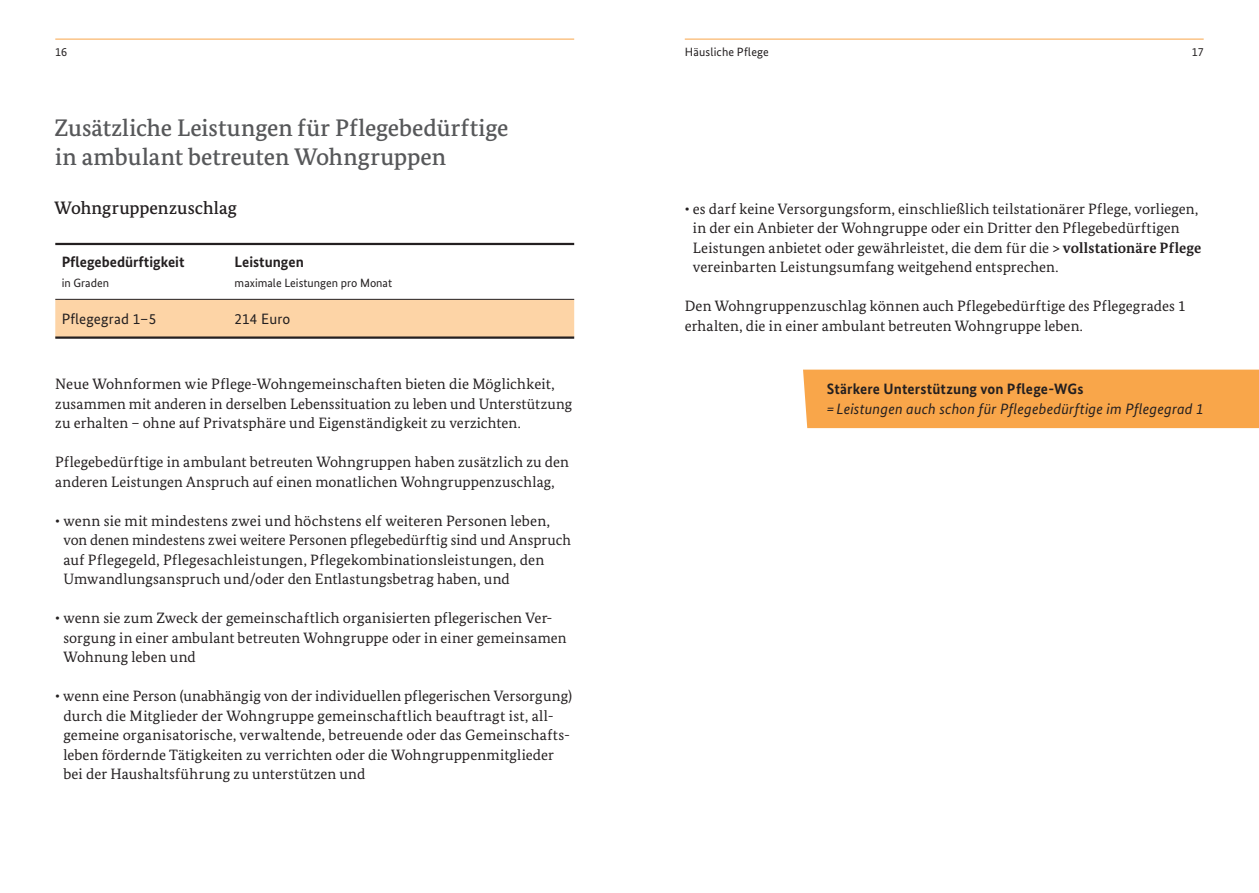
<style>
.page{position:relative;width:1259px;height:893px;background:#fff}
.page>*{position:absolute;margin:0;border:0;box-sizing:border-box;transform-origin:0 0}
.t1{font:500 24px/29.2px "Bundes Serif";color:#57585a}
.t2{font:500 18px "Bundes Serif";color:#231f20}
.t3{font:15px/19.5px "Bundes Serif";letter-spacing:.005em;color:#231f20}
.t4{font:700 15px "Bundes Sans";color:#231f20}
.t5{font:italic 15px "Bundes Sans";letter-spacing:.015em;color:#231f20}
.t6{font:15px "Bundes Sans";letter-spacing:.01em;color:#231f20}
.t7{font:12px "Bundes Sans";color:#231f20}
.s1{font-weight:700}
</style>
<div class="page">
<hr style="left:55px;top:39px;width:519px;height:1px;background:#f9a64a">
<hr style="left:685px;top:39px;width:518px;height:1px;background:#f9a64a">
<div style="left:55px;top:300px;width:519px;height:36px;background:#fdd4a6"></div>
<hr style="left:55px;top:243px;width:173px;height:2px;background:#231f20">
<hr style="left:228px;top:243px;width:346px;height:2px;background:#231f20">
<hr style="left:55px;top:299px;width:173px;height:1px;background:#231f20">
<hr style="left:228px;top:299px;width:346px;height:1px;background:#231f20">
<hr style="left:55px;top:336px;width:173px;height:3px;background:#231f20">
<hr style="left:228px;top:336px;width:346px;height:3px;background:#231f20">
<div style="left:803px;top:370px;width:456px;height:58px;background:#f9a64a"></div>
<p class="t7" style="left:55px;top:48px;width:13px">16</p>
<p class="t7" style="left:685px;top:48px;width:86px">Häusliche Pflege</p>
<p class="t7" style="left:1191px;top:48px;width:13px">17</p>
<h1 class="t1" style="left:55px;top:114px;width:455px">Zusätzliche Leistungen für Pflegebedürftige in ambulant betreuten Wohngruppen</h1>
<p class="t2" style="left:55px;top:201px;width:184px">Wohngruppenzuschlag</p>
<p class="t4" style="left:62px;top:256px;width:124px">Pflege bedürftigkeit</p>
<p class="t7" style="left:62px;top:278px;width:49px">in Graden</p>
<p class="t4" style="left:235px;top:256px;width:71px">Leistungen</p>
<p class="t7" style="left:235px;top:278px;width:159px">maximale Leistungen pro Monat</p>
<p class="t6" style="left:62px;top:314px;width:96px">Pflegegrad 1–5</p>
<p class="t6" style="left:235px;top:314px;width:57px">214 Euro</p>
<p class="t3" style="left:55px;top:375px;width:518px">Neue Wohnformen wie Pflege-Wohngemeinschaften bieten die Möglichkeit, zusammen mit anderen in derselben Lebenssituation zu leben und Unterstützung zu erhalten – ohne auf Privatsphäre und Eigenständigkeit zu verzichten.</p>
<p class="t3" style="left:55px;top:453px;width:515px">Pflegebedürftige in ambulant betreuten Wohngruppen haben zusätzlich zu den anderen Leistungen Anspruch auf einen monatlichen Wohngruppenzuschlag,</p>
<p class="t3" style="left:63px;top:512px;width:509px;text-indent:-8px">• wenn sie mit mindestens zwei und höchstens elf weiteren Personen leben, von denen mindestens zwei weitere Personen pflegebedürftig sind und Anspruch auf Pflegegeld, Pflegesachleistungen, Pflegekombinationsleistungen, den Umwandlungsanspruch und/oder den Entlastungsbetrag haben, und</p>
<p class="t3" style="left:63px;top:609px;width:504px;text-indent:-8px">• wenn sie zum Zweck der gemeinschaftlich organisierten pflegerischen Ver&shy;sorgung in einer ambulant betreuten Wohngruppe oder in einer gemeinsamen<br>Wohnung leben und</p>
<p class="t3" style="left:63px;top:687px;width:510px;text-indent:-8px">• wenn eine Person (unabhängig von der individuellen pflegerischen Versorgung) durch die Mitglieder der Wohngruppe gemeinschaftlich beauftragt ist, all&shy;gemeine organisatorische, verwaltende, betreuende oder das Gemeinschafts&shy;leben fördernde Tätigkeiten zu verrichten oder die Wohngruppen mitglieder bei der Haushaltsführung zu unterstützen und</p>
<p class="t3" style="left:693px;top:200px;width:510px;text-indent:-8px">• es darf keine Versorgungsform, einschließlich teilstationärer Pflege, vorliegen, in der ein Anbieter der Wohngruppe oder ein Dritter den Pflegebedürftigen Leistungen anbietet oder gewährleistet, die dem für die <span class="s1">&gt; vollstationäre Pflege </span>vereinbarten Leistungsumfang weitgehend entsprechen.</p>
<p class="t3" style="left:685px;top:297px;width:502px">Den Wohngruppenzuschlag können auch Pflegebedürftige des Pflegegrades 1 erhalten, die in einer ambulant betreuten Wohngruppe leben.</p>
<p class="t4" style="left:827px;top:383px;width:258px">Stärkere Unterstützung von Pflege-WGs</p>
<p class="t5" style="left:827px;top:403px;width:378px">= Leistungen auch schon für Pflegebedürftige im Pflegegrad 1</p>
</div>
